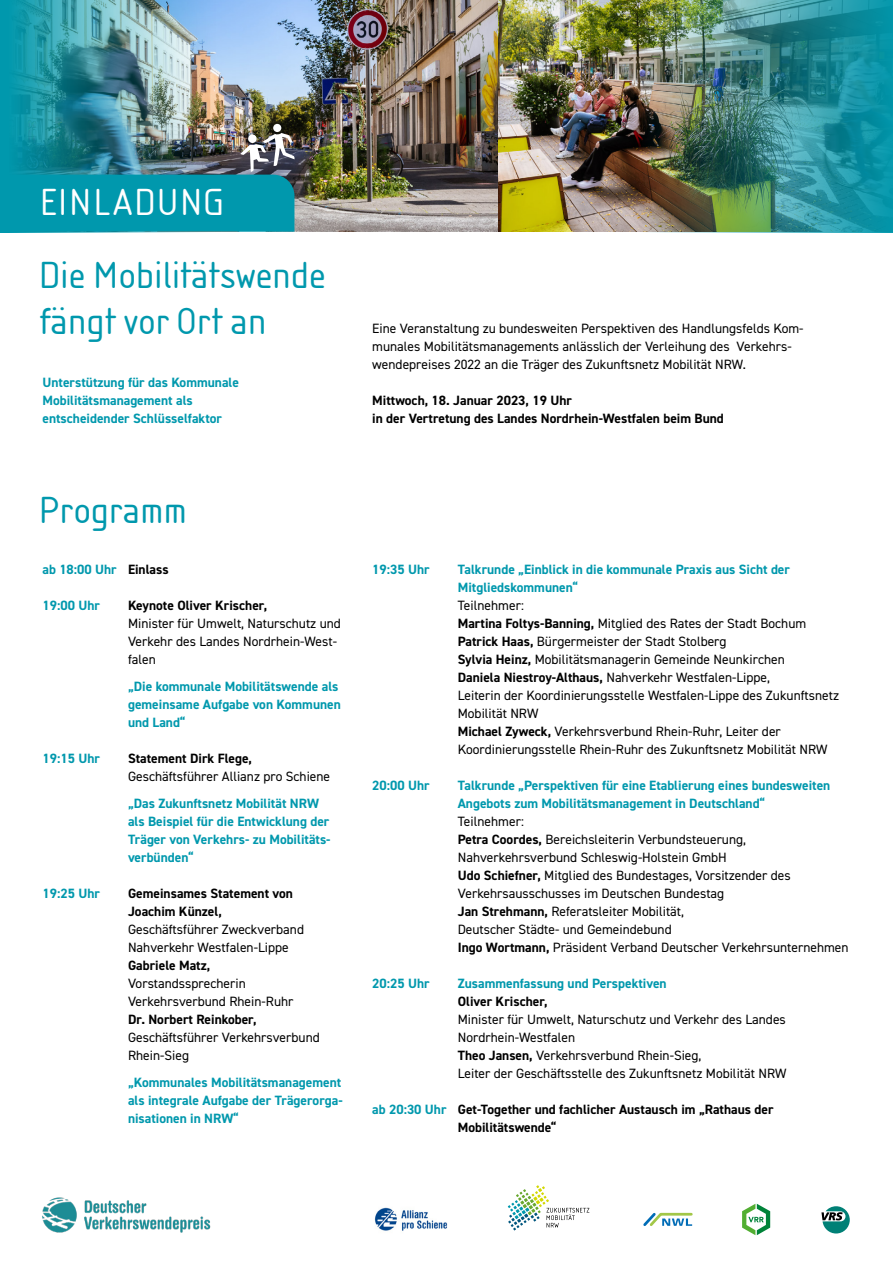
<style>
.page{position:relative;width:893px;height:1263px;background:#fff}
.page>*{position:absolute;margin:0;border:0;box-sizing:border-box;transform-origin:0 0}
.Headline_Innen{font:39px/46.8px "Isonorm D";color:#0098ad}
.Headline_Innen-2{font:39px "Isonorm D";letter-spacing:.03em;color:#fff}
.Headline_Innen-3{font:13.5px/18px "DIN2014";color:#000}
.Headline_Innen-4{font:700 13.5px/18px "DIN2014";color:#0098ad}
.Headline_Innen-5{font:700 13.5px/18px "DIN2014";color:#000}
.s1{color:#000}
.s2{font-weight:700}
.s3{color:#0098ad}
</style>
<div class="page">
<svg style="left:508px;top:1185px;width:81px;height:45px"></svg>
<svg style="left:742px;top:1204px;width:28px;height:31px"></svg>
<svg style="left:643px;top:1213px;width:50px;height:13px"></svg>
<svg style="left:821px;top:1206px;width:29px;height:27px"></svg>
<img style="left:42px;top:1197px;width:169px;height:36px">
<img style="left:374px;top:1207px;width:74px;height:24px">
<img style="left:497px;top:0;width:142px;height:232px">
<img style="left:217px;top:0;width:280px;height:232px">
<img style="left:639px;top:0;width:254px;height:232px">
<img style="left:0;top:0;width:217px;height:133px">
<div style="left:273px;top:124px;width:8px;height:8px;background:#fff;border-radius:50%"></div>
<img style="left:0;top:133px;width:295px;height:99px">
<p class="Headline_Innen-2" style="left:39px;top:181px;width:186px">EINLADUNG</p>
<p class="Headline_Innen" style="left:38px;top:252px;width:289px">Die Mobilitätswende fängt vor Ort an</p>
<p class="Headline_Innen-4" style="left:43px;top:373px;width:198px">Unterstützung für das Kommunale<br>Mobilitätsmanagement als</p>
<p class="Headline_Innen-4" style="left:43px;top:409px;width:181px">entscheidender Schlüsselfaktor</p>
<p class="Headline_Innen" style="left:38px;top:487px;width:150px">Programm</p>
<p class="Headline_Innen-4" style="left:43px;top:560px;width:128px">ab 18:00 Uhr <span class="s1">Einlass</span></p>
<p class="Headline_Innen-4" style="left:43px;top:596px;width:59px">19:00 Uhr</p>
<p class="Headline_Innen-5" style="left:128px;top:596px;width:141px">Keynote Oliver Krischer,</p>
<p class="Headline_Innen-3" style="left:128px;top:614px;width:214px">Minister für Umwelt, Naturschutz und<br>Verkehr des Landes Nordrhein-West&shy;falen</p>
<p class="Headline_Innen-4" style="left:128px;top:677px;width:214px">„Die kommunale Mobilitätswende als gemeinsame Aufgabe von Kommunen und Land“</p>
<p class="Headline_Innen-4" style="left:43px;top:749px;width:59px">19:15 Uhr</p>
<p class="Headline_Innen-5" style="left:128px;top:749px;width:126px">Statement Dirk Flege,</p>
<p class="Headline_Innen-3" style="left:128px;top:767px;width:204px">Geschäftsführer Allianz pro Schiene</p>
<p class="Headline_Innen-4" style="left:128px;top:794px;width:204px">„Das Zukunftsnetz Mobilität NRW als Beispiel für die Entwicklung der<br>Träger von Verkehrs- zu Mobilitäts&shy;verbünden“</p>
<p class="Headline_Innen-4" style="left:43px;top:884px;width:59px">19:25 Uhr</p>
<p class="Headline_Innen-5" style="left:128px;top:884px;width:166px">Gemeinsames Statement von</p>
<p class="Headline_Innen-5" style="left:128px;top:902px;width:95px">Joachim Künzel,</p>
<p class="Headline_Innen-3" style="left:128px;top:920px;width:178px">Geschäftsführer Zweckverband<br>Nahverkehr Westfalen-Lippe</p>
<p class="Headline_Innen-5" style="left:128px;top:956px;width:84px">Gabriele Matz,</p>
<p class="Headline_Innen-3" style="left:128px;top:974px;width:167px">Vorstandssprecherin<br>Verkehrsverbund Rhein-Ruhr</p>
<p class="Headline_Innen-5" style="left:128px;top:1010px;width:130px">Dr. Norbert Reinkober,</p>
<p class="Headline_Innen-3" style="left:128px;top:1028px;width:193px">Geschäftsführer Verkehrsverbund<br>Rhein-Sieg</p>
<p class="Headline_Innen-4" style="left:128px;top:1073px;width:216px;text-align:justify">„Kommunales Mobilitätsmanagement als integrale Aufgabe der Trägerorga&shy;nisationen in NRW“</p>
<p class="Headline_Innen-3" style="left:372px;top:319px;width:433px">Eine Veranstaltung zu bundesweiten Perspektiven des Handlungsfelds Kom&shy;munales Mobilitätsmanagements anlässlich der Verleihung des Verkehrs&shy;wendepreises 2022 an die Träger des Zukunftsnetz Mobilität NRW.</p>
<p class="Headline_Innen-5" style="left:372px;top:391px;width:201px">Mittwoch, 18. Januar 2023, 19 Uhr</p>
<p class="Headline_Innen-5" style="left:372px;top:409px;width:353px">in der Vertretung des Landes Nordrhein-Westfalen beim Bund</p>
<p class="Headline_Innen-4" style="left:372px;top:560px;width:59px">19:35 Uhr</p>
<p class="Headline_Innen-4" style="left:458px;top:560px;width:334px">Talkrunde „Einblick in die kommunale Praxis aus Sicht der<br>Mitgliedskommunen“</p>
<p class="Headline_Innen-3" style="left:458px;top:596px;width:68px">Teilnehmer:</p>
<p class="Headline_Innen-3" style="left:458px;top:614px;width:350px"><span class="s2">Martina Foltys-Banning,</span> Mitglied des Rates der Stadt Bochum</p>
<p class="Headline_Innen-3" style="left:458px;top:632px;width:270px"><span class="s2">Patrick Haas,</span> Bürgermeister der Stadt Stolberg</p>
<p class="Headline_Innen-3" style="left:458px;top:650px;width:329px"><span class="s2">Sylvia Heinz,</span> Mobilitätsmanagerin Gemeinde Neunkirchen</p>
<p class="Headline_Innen-3" style="left:458px;top:668px;width:314px"><span class="s2">Daniela Niestroy-Althaus,</span> Nahverkehr Westfalen-Lippe,</p>
<p class="Headline_Innen-3" style="left:458px;top:686px;width:383px">Leiterin der Koordinierungsstelle Westfalen-Lippe des Zukunftsnetz<br>Mobilität NRW</p>
<p class="Headline_Innen-3" style="left:458px;top:722px;width:371px"><span class="s2">Michael Zyweck,</span> Verkehrsverbund Rhein-Ruhr, Leiter der<br>Koordinierungsstelle Rhein-Ruhr des Zukunftsnetz Mobilität NRW</p>
<p class="Headline_Innen-4" style="left:372px;top:776px;width:59px">20:00 Uhr</p>
<p class="Headline_Innen-4" style="left:458px;top:776px;width:374px">Talkrunde „Perspektiven für eine Etablierung eines bundesweiten<br>Angebots zum Mobilitätsmanagement in Deutschland“</p>
<p class="Headline_Innen-3" style="left:458px;top:812px;width:68px">Teilnehmer:</p>
<p class="Headline_Innen-3" style="left:458px;top:830px;width:290px"><span class="s2">Petra Coordes,</span> Bereichsleiterin Verbundsteuerung,<br>Nahverkehrsverbund Schleswig-Holstein GmbH</p>
<p class="Headline_Innen-3" style="left:458px;top:866px;width:335px"><span class="s2">Udo Schiefner,</span> Mitglied des Bundestages, Vorsitzender des<br>Verkehrsausschusses im Deutschen Bundestag</p>
<p class="Headline_Innen-3" style="left:458px;top:902px;width:228px"><span class="s2">Jan Strehmann,</span> Referatsleiter Mobilität,</p>
<p class="Headline_Innen-3" style="left:458px;top:920px;width:215px">Deutscher Städte- und Gemeindebund</p>
<p class="Headline_Innen-3" style="left:458px;top:938px;width:392px"><span class="s2">Ingo Wortmann,</span> Präsident Verband Deutscher Verkehrsunternehmen</p>
<p class="Headline_Innen-4" style="left:372px;top:974px;width:59px">20:25 Uhr</p>
<p class="Headline_Innen-4" style="left:458px;top:974px;width:210px">Zusammenfassung und Perspektiven</p>
<p class="Headline_Innen-5" style="left:458px;top:992px;width:91px">Oliver Krischer,</p>
<p class="Headline_Innen-3" style="left:458px;top:1010px;width:330px">Minister für Umwelt, Naturschutz und Verkehr des Landes<br>Nordrhein-Westfalen</p>
<p class="Headline_Innen-3" style="left:458px;top:1046px;width:245px"><span class="s2">Theo Jansen,</span> Verkehrsverbund Rhein-Sieg,</p>
<p class="Headline_Innen-3" style="left:458px;top:1064px;width:330px">Leiter der Geschäftsstelle des Zukunftsnetz Mobilität NRW</p>
<p class="Headline_Innen-5" style="left:458px;top:1100px;width:317px;text-indent:-85px"><span class="s3">ab 20:30 Uhr</span> Get-Together und fachlicher Austausch im „Rathaus der<br>Mobilitätswende“</p>
</div>
